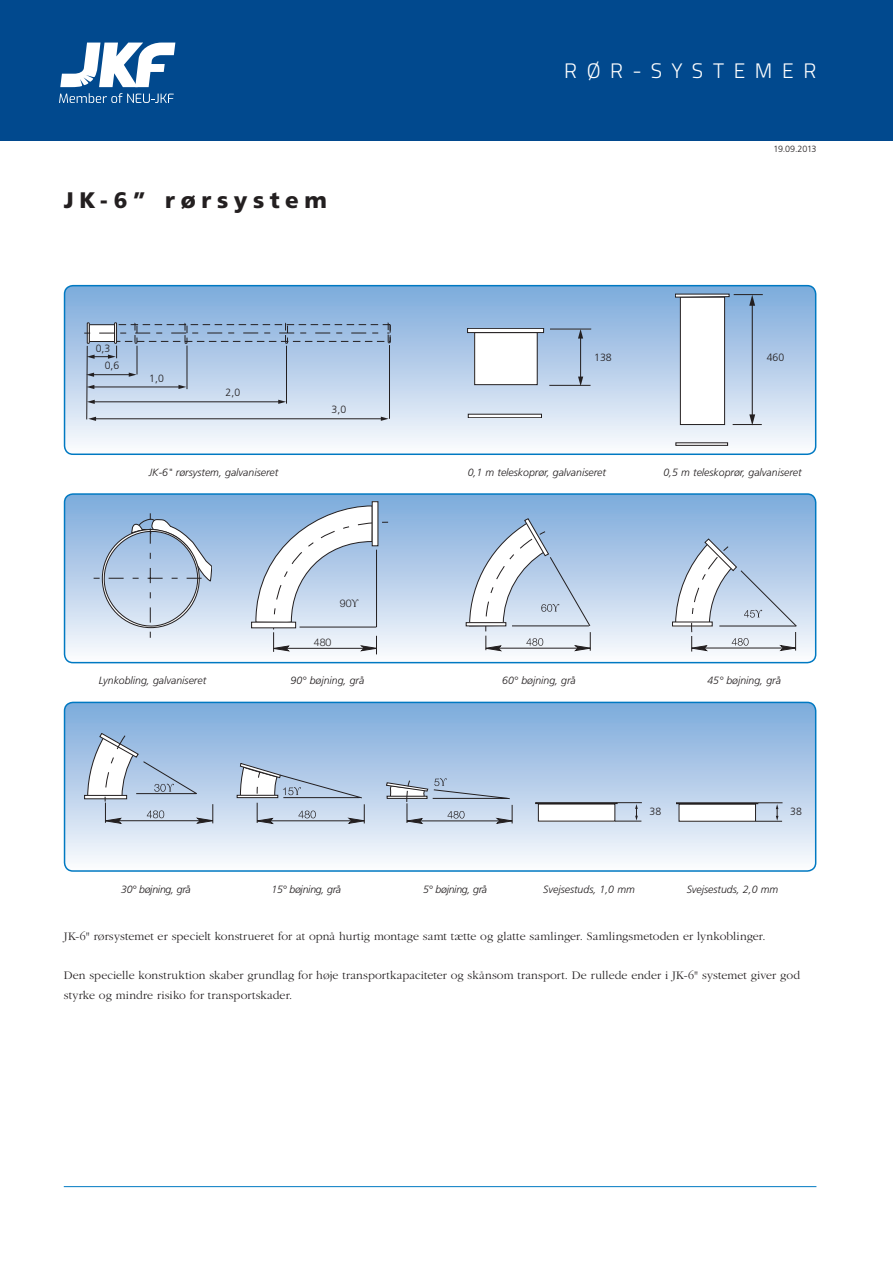
<style>
.page{position:relative;width:893px;height:1263px;background:#fff}
.page>*{position:absolute;margin:0;border:0;box-sizing:border-box;transform-origin:0 0}
.t1{font:900 22.5px "Frutiger LT Std";letter-spacing:.25em;color:#231f20}
.t2{font:300 21px "Titillium";letter-spacing:.46em;color:#fff}
.t3{font:300 12px/19.5px "Garamond";letter-spacing:.01em;color:#231f20}
.t4{font:300 10.65px "Frutiger";color:#231f20}
.t5{font:italic 300 10.5px "Frutiger";color:#231f20}
.t6{font:italic 300 10.5px "Frutiger";letter-spacing:-.025em;color:#231f20}
.t7{font:300 10.5px/16.8px "Frutiger";color:#231f20}
.t8{font:300 10.5px "Helvetica Neue";color:#231f20}
.t9{font:300 9px "Frutiger";letter-spacing:-.04em;color:#231f20}
</style>
<div class="page">
<div style="left:0;top:0;width:893px;height:140px;background:#01498e"></div>
<svg style="left:60px;top:43px;width:115px;height:44px"></svg>
<svg style="left:59px;top:93px;width:115px;height:10px"></svg>
<svg style="left:65px;top:286px;width:751px;height:168px;background:#bbd1eb"></svg>
<div style="left:64px;top:285px;width:752px;height:170px;border:2px solid #0079c2;border-radius:9px"></div>
<svg style="left:65px;top:494px;width:751px;height:169px;background:#b4cdea"></svg>
<div style="left:64px;top:493px;width:752px;height:170px;border:2px solid #0079c2;border-radius:9px"></div>
<svg style="left:65px;top:702px;width:751px;height:169px;background:#b9d0eb"></svg>
<div style="left:64px;top:702px;width:752px;height:170px;border:2px solid #0079c2;border-radius:9px"></div>
<svg style="left:84px;top:322px;width:306px;height:99px;background:#b3c7df"></svg>
<div style="left:475px;top:333px;width:62px;height:52px;background:#fff"></div>
<div style="left:474px;top:332px;width:63px;height:53px;border:1px solid #231f20"></div>
<hr style="left:549px;top:385px;width:42px;height:1px;background:#231f20">
<hr style="left:550px;top:329px;width:41px;height:1px;background:#231f20">
<div style="left:468px;top:328px;width:76px;height:5px;background:#fff"></div>
<div style="left:467px;top:328px;width:77px;height:5px;border:1px solid #231f20"></div>
<hr style="left:580px;top:337px;width:1px;height:41px;background:#231f20">
<svg style="left:578px;top:377px;width:5px;height:9px"></svg>
<svg style="left:578px;top:329px;width:5px;height:10px"></svg>
<div style="left:468px;top:414px;width:74px;height:4px;border:1px solid #231f20"></div>
<svg style="left:94px;top:513px;width:118px;height:129px;background:#b6c9e0"></svg>
<div style="left:680px;top:297px;width:45px;height:127px;background:#fff"></div>
<div style="left:680px;top:297px;width:45px;height:128px;border:1px solid #231f20"></div>
<hr style="left:752px;top:304px;width:1px;height:112px;background:#231f20">
<svg style="left:733px;top:414px;width:29px;height:11px"></svg>
<svg style="left:675px;top:294px;width:88px;height:12px"></svg>
<div style="left:252px;top:622px;width:44px;height:6px;background:#fff"></div>
<div style="left:251px;top:622px;width:45px;height:6px;border:1px solid #231f20"></div>
<div style="left:372px;top:502px;width:6px;height:44px;background:#fff"></div>
<div style="left:372px;top:501px;width:6px;height:45px;border:1px solid #231f20"></div>
<svg style="left:469px;top:518px;width:124px;height:133px"></svg>
<div style="left:466px;top:622px;width:40px;height:4px;border:1px solid #231f20"></div>
<div style="left:672px;top:622px;width:40px;height:4px;border:1px solid #231f20"></div>
<svg style="left:675px;top:539px;width:123px;height:125px"></svg>
<svg style="left:237px;top:763px;width:130px;height:61px;background:#b8c8dc"></svg>
<div style="left:84px;top:795px;width:43px;height:4px;border:1px solid #231f20"></div>
<svg style="left:87px;top:733px;width:128px;height:91px;background:#b6c9e0"></svg>
<svg style="left:386px;top:778px;width:127px;height:46px;background:#b6c5d8"></svg>
<div style="left:538px;top:804px;width:77px;height:17px;background:#fff"></div>
<div style="left:535px;top:802px;width:82px;height:2px;border:1px solid #231f20"></div>
<svg style="left:615px;top:802px;width:27px;height:20px"></svg>
<div style="left:679px;top:804px;width:76px;height:17px;background:#fff"></div>
<div style="left:676px;top:803px;width:82px;height:1px;border:1px solid #231f20"></div>
<svg style="left:755px;top:803px;width:27px;height:19px"></svg>
<hr style="left:64px;top:1186px;width:752px;height:1px;background:#0079c2">
<svg style="left:255px;top:506px;width:133px;height:148px"></svg>
<h2 class="t2" style="left:564px;top:55px;width:254px">RØR-SYSTEMER</h2>
<h1 class="t1" style="left:64px;top:187px;width:265px">JK-6” rørsystem</h1>
<p class="t7" style="left:105px;top:340px;width:16px;text-indent:-9px">0,3<br>0,6</p>
<p class="t7" style="left:149px;top:370px;width:16px">1,0</p>
<p class="t7" style="left:226px;top:384px;width:16px">2,0</p>
<p class="t7" style="left:332px;top:401px;width:16px">3,0</p>
<p class="t9" style="left:774px;top:144px;width:44px">19.09.2013</p>
<p class="t7" style="left:594px;top:350px;width:19px">138</p>
<p class="t4" style="left:767px;top:351px;width:19px">460</p>
<p class="t5" style="left:149px;top:466px;width:131px">JK-6" rørsystem, galvaniseret</p>
<p class="t5" style="left:468px;top:466px;width:140px">0,1 m teleskoprør, galvaniseret</p>
<p class="t5" style="left:663px;top:466px;width:140px">0,5 m teleskoprør, galvaniseret</p>
<p class="t8" style="left:340px;top:596px;width:13px">90</p>
<p class="t8" style="left:314px;top:636px;width:19px">480</p>
<p class="t5" style="left:99px;top:675px;width:109px">Lynkobling, galvaniseret</p>
<p class="t5" style="left:291px;top:675px;width:75px">90° bøjning, grå</p>
<p class="t5" style="left:502px;top:675px;width:75px">60° bøjning, grå</p>
<p class="t5" style="left:707px;top:675px;width:75px">45° bøjning, grå</p>
<p class="t7" style="left:649px;top:803px;width:13px">38</p>
<p class="t7" style="left:790px;top:803px;width:13px">38</p>
<p class="t6" style="left:121px;top:883px;width:71px">30° bøjning, grå</p>
<p class="t6" style="left:271px;top:883px;width:71px">15° bøjning, grå</p>
<p class="t6" style="left:423px;top:883px;width:66px">5° bøjning, grå</p>
<p class="t5" style="left:543px;top:883px;width:93px">Svejsestuds, 1,0 mm</p>
<p class="t5" style="left:687px;top:883px;width:93px">Svejsestuds, 2,0 mm</p>
<p class="t3" style="left:64px;top:927px;width:703px">JK-6" rørsystemet er specielt konstrueret for at opnå hurtig montage samt tætte og glatte samlinger. Samlingsmetoden er lynkoblinger.</p>
<p class="t3" style="left:64px;top:966px;width:738px">Den specielle konstruktion skaber grundlag for høje transportkapaciteter og skånsom transport. De rullede ender i JK-6" systemet giver god styrke og mindre risiko for transportskader.</p>
</div>
